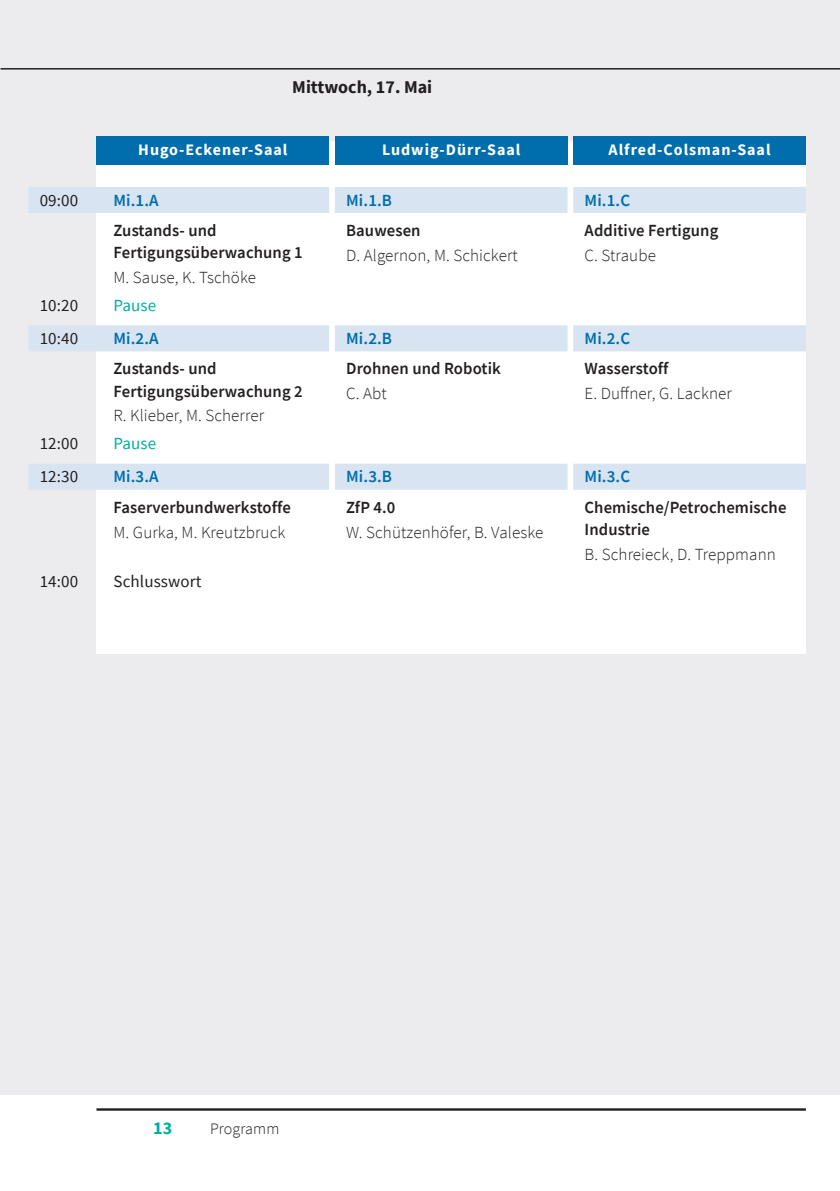
<style>
.page{position:relative;width:840px;height:1191px;background:#fff}
.page>*{position:absolute;margin:0;border:0;box-sizing:border-box;transform-origin:0 0}
.t1{font:700 18px "Source Sans Pro";color:#231f20}
.t2{font:700 18px "Source Sans Pro";color:#00aea0}
.t3{font:600 17px/22px "Source Sans Pro";letter-spacing:.005em;color:#231f20}
.t4{font:300 17px "Source Sans Pro";letter-spacing:.005em;color:#231f20}
.t5{font:600 17px "Source Sans Pro";letter-spacing:.005em;color:#006dad}
.t6{font:17px "Source Sans Pro";letter-spacing:.005em;color:#231f20}
.t7{font:17px "Source Sans Pro";letter-spacing:.005em;color:#00aea0}
.t8{font:700 16px "Source Sans Pro";letter-spacing:.06em;color:#fff}
.t9{font:300 16px "Source Sans Pro";letter-spacing:.005em;color:#231f20}
</style>
<div class="page">
<hr style="left:96px;top:1108px;width:709px;height:2px;background:#231f20">
<div style="left:0;top:0;width:839px;height:1094px;background:#ececee"></div>
<div style="left:96px;top:142px;width:709px;height:512px;background:#fff"></div>
<div style="left:334px;top:187px;width:233px;height:26px;background:#d8e4f1"></div>
<div style="left:334px;top:325px;width:233px;height:26px;background:#d8e4f1"></div>
<div style="left:334px;top:464px;width:233px;height:26px;background:#d8e4f1"></div>
<div style="left:28px;top:187px;width:301px;height:26px;background:#d8e4f1"></div>
<div style="left:28px;top:325px;width:301px;height:26px;background:#d8e4f1"></div>
<div style="left:28px;top:464px;width:301px;height:26px;background:#d8e4f1"></div>
<div style="left:573px;top:187px;width:232px;height:26px;background:#d8e4f1"></div>
<div style="left:573px;top:325px;width:232px;height:26px;background:#d8e4f1"></div>
<div style="left:573px;top:464px;width:232px;height:26px;background:#d8e4f1"></div>
<hr style="left:1px;top:68px;width:838px;height:2px;background:#231f20">
<div style="left:334px;top:136px;width:233px;height:28px;background:#006dad"></div>
<div style="left:573px;top:136px;width:232px;height:28px;background:#006dad"></div>
<div style="left:96px;top:136px;width:233px;height:28px;background:#006dad"></div>
<p class="t1" style="left:292px;top:75px;width:141px">Mittwoch, 17. Mai</p>
<p class="t8" style="left:138px;top:139px;width:150px">Hugo-Eckener-Saal</p>
<p class="t8" style="left:382px;top:139px;width:140px">Ludwig-Dürr-Saal</p>
<p class="t8" style="left:608px;top:139px;width:163px">Alfred-Colsman-Saal</p>
<p class="t6" style="left:40px;top:189px;width:40px">09:00</p>
<p class="t5" style="left:113px;top:189px;width:47px">Mi.1.A</p>
<p class="t3" style="left:113px;top:219px;width:191px">Zustands- und<br>Fertigungsüberwachung 1</p>
<p class="t4" style="left:113px;top:267px;width:144px">M. Sause, K. Tschöke</p>
<p class="t6" style="left:40px;top:294px;width:40px">10:20</p>
<p class="t7" style="left:113px;top:294px;width:44px">Pause</p>
<p class="t6" style="left:40px;top:327px;width:40px">10:40</p>
<p class="t5" style="left:113px;top:327px;width:47px">Mi.2.A</p>
<p class="t3" style="left:113px;top:358px;width:191px">Zustands- und<br>Fertigungsüberwachung 2</p>
<p class="t4" style="left:113px;top:405px;width:152px">R. Klieber, M. Scherrer</p>
<p class="t6" style="left:40px;top:432px;width:40px">12:00</p>
<p class="t7" style="left:113px;top:432px;width:44px">Pause</p>
<p class="t6" style="left:40px;top:466px;width:40px">12:30</p>
<p class="t5" style="left:113px;top:465px;width:47px">Mi.3.A</p>
<p class="t3" style="left:113px;top:496px;width:179px">Faserverbundwerkstoffe</p>
<p class="t4" style="left:113px;top:521px;width:173px">M. Gurka, M. Kreutzbruck</p>
<p class="t6" style="left:40px;top:571px;width:40px">14:00</p>
<p class="t6" style="left:113px;top:571px;width:89px">Schlusswort</p>
<p class="t5" style="left:346px;top:189px;width:47px">Mi.1.B</p>
<p class="t3" style="left:346px;top:219px;width:76px">Bauwesen</p>
<p class="t4" style="left:346px;top:245px;width:173px">D. Algernon, M. Schickert</p>
<p class="t5" style="left:346px;top:327px;width:47px">Mi.2.B</p>
<p class="t3" style="left:346px;top:358px;width:156px">Drohnen und Robotik</p>
<p class="t4" style="left:346px;top:383px;width:42px">C. Abt</p>
<p class="t5" style="left:346px;top:465px;width:47px">Mi.3.B</p>
<p class="t3" style="left:346px;top:496px;width:51px">ZfP 4.0</p>
<p class="t4" style="left:346px;top:521px;width:198px">W. Schützenhöfer, B. Valeske</p>
<p class="t5" style="left:584px;top:189px;width:47px">Mi.1.C</p>
<p class="t3" style="left:584px;top:219px;width:135px">Additive Fertigung</p>
<p class="t4" style="left:584px;top:245px;width:73px">C. Straube</p>
<p class="t5" style="left:584px;top:327px;width:47px">Mi.2.C</p>
<p class="t3" style="left:584px;top:358px;width:85px">Wasserstoff</p>
<p class="t4" style="left:584px;top:383px;width:149px">E. Duffner, G. Lackner</p>
<p class="t5" style="left:584px;top:465px;width:47px">Mi.3.C</p>
<p class="t3" style="left:584px;top:496px;width:203px">Chemische/Petrochemische<br>Industrie</p>
<p class="t4" style="left:584px;top:543px;width:193px">B. Schreieck, D. Treppmann</p>
<p class="t2" style="left:153px;top:1115px;width:21px">13</p>
<p class="t9" style="left:210px;top:1118px;width:71px">Programm</p>
</div>
